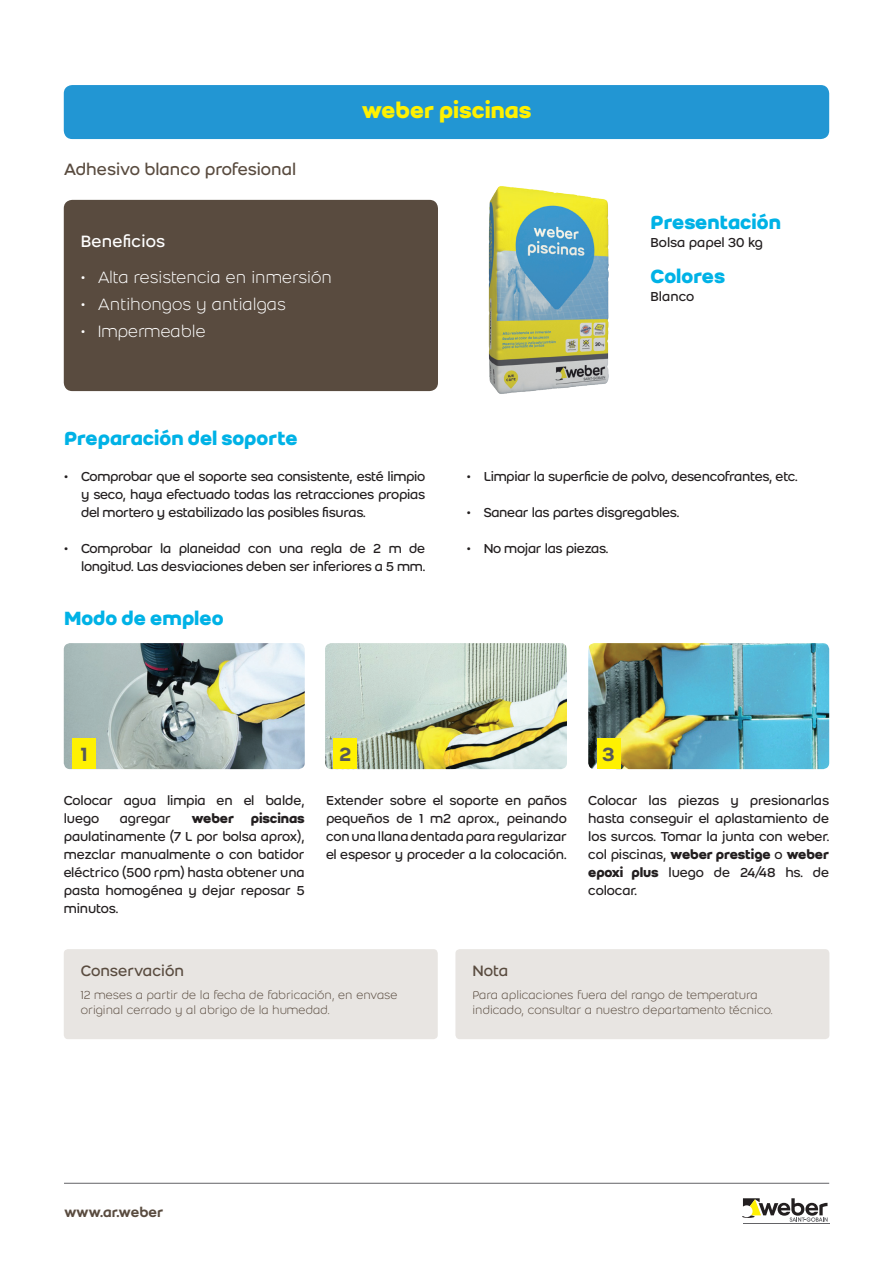
<style>
.page{position:relative;width:893px;height:1263px;background:#fff}
.page>*{position:absolute;margin:0;border:0;box-sizing:border-box;transform-origin:0 0}
.Nombre_producto-Gran{font:700 24px "Weber";color:#fff101}
.Categoría-FP{font:700 21px "Weber";color:#00b2e6}
.Categoría-Proyecto{font:700 21px "Weber";color:#00b2e6}
.Numerador_fotos_pa{font:500 21px "Weber";color:#57585a}
.t1{font:300 18px "Weber";color:#fff}
.Bajada-Apertura_2{font:18px "Weber";color:#594b3f}
.Bajada-Apertura_2-2{font:18px "Weber";letter-spacing:.01em;color:#fff}
.Bajada-Apertura_2-3{font:16.5px "Weber";color:#594b3f}
.t2{font:500 15px "Weber";color:#594b3f}
.Texto_base{font:14.25px/18px "Weber";letter-spacing:-.02em;color:#231f20;text-align:justify}
.Categoría-Proyecto-2{font:14.25px "Weber";color:#231f20}
.Texto_corido{font:300 12.75px/15.3px "Weber";color:#594b3f}
.s1{font-weight:700}
</style>
<div class="page">
<hr style="left:743px;top:1223px;width:86px;height:1px;background:#636366">
<svg style="left:742px;top:1198px;width:86px;height:24px"></svg>
<hr style="left:64px;top:1183px;width:765px;height:1px;background:#636366">
<img style="left:64px;top:643px;width:241px;height:126px">
<img style="left:325px;top:643px;width:242px;height:126px">
<img style="left:588px;top:643px;width:241px;height:126px">
<div style="left:72px;top:739px;width:24px;height:30px;background:#fff101"></div>
<div style="left:334px;top:739px;width:23px;height:30px;background:#fff101"></div>
<div style="left:597px;top:739px;width:24px;height:30px;background:#fff101"></div>
<div style="left:64px;top:200px;width:374px;height:191px;background:#594b3f;border-radius:9px"></div>
<img style="left:488px;top:186px;width:121px;height:208px">
<div style="left:64px;top:85px;width:765px;height:54px;background:#2296d3;border-radius:9px"></div>
<div style="left:64px;top:949px;width:374px;height:90px;background:#e8e5e2;border-radius:4px"></div>
<div style="left:455px;top:949px;width:374px;height:90px;background:#e8e5e2;border-radius:4px"></div>
<p class="Bajada-Apertura_2" style="left:64px;top:159px;width:234px">Adhesivo blanco profesional</p>
<p class="Bajada-Apertura_2-2" style="left:81px;top:231px;width:86px">Beneficios</p>
<p class="t1" style="left:81px;top:267px;width:253px">• Alta resistencia en inmersión</p>
<p class="t1" style="left:81px;top:294px;width:207px">• Antihongos y antialgas</p>
<p class="t1" style="left:81px;top:321px;width:126px">• Impermeable</p>
<p class="Nombre_producto-Gran" style="left:362px;top:95px;width:171px">weber piscinas</p>
<p class="Categoría-Proyecto" style="left:651px;top:210px;width:132px">Presentación</p>
<p class="Categoría-Proyecto-2" style="left:651px;top:234px;width:114px">Bolsa papel 30 kg</p>
<p class="Categoría-Proyecto" style="left:651px;top:264px;width:76px">Colores</p>
<p class="Categoría-Proyecto-2" style="left:651px;top:288px;width:45px">Blanco</p>
<p class="Categoría-FP" style="left:64px;top:426px;width:235px">Preparación del soporte</p>
<p class="Texto_base" style="left:81px;top:467px;width:346px;text-indent:-17px">• Comprobar que el soporte sea consistente, esté limpio y seco, haya efectuado todas las retracciones propias del mortero y estabilizado las posibles fisuras.</p>
<p class="Texto_base" style="left:64px;top:539px;width:363px;text-align:right">• Comprobar la planeidad con una regla de 2 m de longitud. Las desviaciones deben ser inferiores a 5 mm.</p>
<p class="Categoría-FP" style="left:64px;top:606px;width:161px">Modo de empleo</p>
<p class="Texto_base" style="left:467px;top:467px;width:333px">• Limpiar la superficie de polvo, desencofrantes, etc.</p>
<p class="Texto_base" style="left:467px;top:503px;width:214px">• Sanear las partes disgregables.</p>
<p class="Texto_base" style="left:467px;top:539px;width:143px">• No mojar las piezas.</p>
<p class="Numerador_fotos_pa" style="left:81px;top:742px;width:8px">1</p>
<p class="Numerador_fotos_pa" style="left:339px;top:742px;width:14px">2</p>
<p class="Numerador_fotos_pa" style="left:602px;top:742px;width:14px">3</p>
<p class="Texto_base" style="left:64px;top:791px;width:242px">Colocar agua limpia en el balde, luego</p>
<p class="Texto_base" style="left:64px;top:809px;width:242px;text-indent:128px"><span class="s1">weber piscinas </span>paulatinamente (7 L por bolsa aprox), mezclar manualmente o con batidor eléctrico (500 rpm) hasta obtener una pasta homogénea y dejar reposar 5 minutos.</p>
<p class="Texto_base" style="left:120px;top:809px;width:53px">agregar</p>
<p class="Texto_base" style="left:326px;top:791px;width:242px">Extender sobre el soporte en paños pequeños de 1 m2 aprox., peinando con una llana dentada para regularizar el espesor y proceder a la colocación.</p>
<p class="Texto_base" style="left:588px;top:791px;width:242px">Colocar las piezas y presionarlas hasta conseguir el aplastamiento de los surcos. Tomar la junta con weber. col piscinas, <span class="s1">weber prestige</span> o <span class="s1">weber epoxi plus</span> luego de 24/48 hs. de colocar.</p>
<p class="Bajada-Apertura_2-3" style="left:81px;top:961px;width:105px">Conservación</p>
<p class="Bajada-Apertura_2-3" style="left:472px;top:961px;width:37px">Nota</p>
<p class="Texto_corido" style="left:81px;top:987px;width:318px">12 meses a partir de la fecha de fabricación, en envase original cerrado y al abrigo de la humedad.</p>
<p class="Texto_corido" style="left:472px;top:987px;width:302px">Para aplicaciones fuera del rango de temperatura indicado, consultar a nuestro departamento técnico.</p>
<p class="t2" style="left:64px;top:1203px;width:101px">www.ar.weber</p>
</div>
